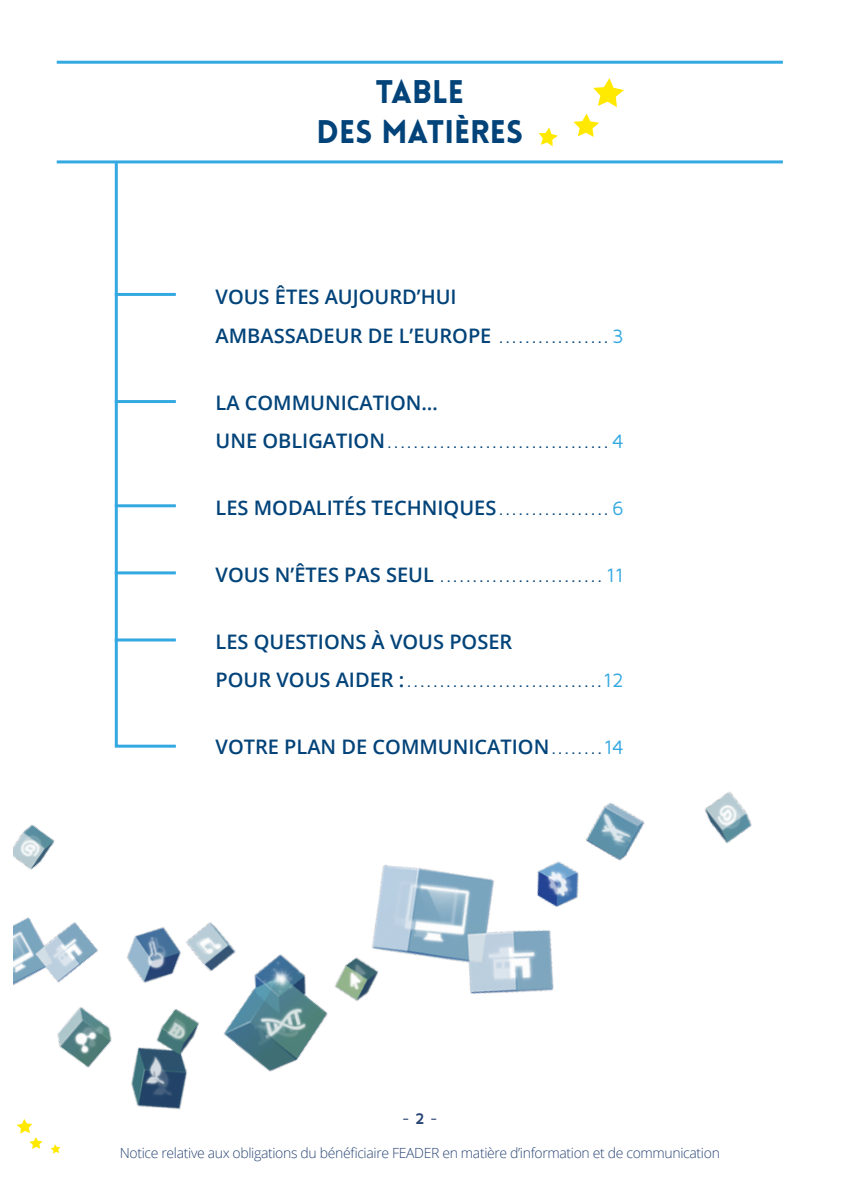
<style>
.page{position:relative;width:851px;height:1191px;background:#fff}
.page>*{position:absolute;margin:0;border:0;box-sizing:border-box;transform-origin:0 0}
.t1{font:900 32px/40px "Lovelo";color:#024379;text-align:center}
.t2{font:600 20px/38.4px "Open Sans";color:#024379}
.t3{font:20px "Maven Pro";color:#024379}
.t4{font:16px "Maven Pro";color:#2a4675}
.t5{font:300 14px "Open Sans";letter-spacing:-.025em;color:#2a4675}
.s1{font-family:"Maven Pro";font-weight:400}
.s2{font-family:"Maven Pro";font-weight:400;color:#34a9e1}
.s3{font-family:"Open Sans";font-weight:600}
.s4{color:#34a9e1}
.s5{font-weight:700}
</style>
<div class="page">
<img style="left:13px;top:824px;width:301px;height:330px">
<img style="left:704px;top:791px;width:48px;height:53px">
<img style="left:314px;top:864px;width:240px;height:171px">
<img style="left:473px;top:803px;width:172px;height:143px">
<hr style="left:57px;top:61px;width:725px;height:3px;background:#34a9e1">
<hr style="left:57px;top:160px;width:725px;height:3px;background:#34a9e1">
<svg style="left:593px;top:78px;width:31px;height:29px"></svg>
<svg style="left:538px;top:127px;width:19px;height:19px"></svg>
<svg style="left:573px;top:113px;width:26px;height:24px"></svg>
<svg style="left:113px;top:160px;width:66px;height:588px"></svg>
<hr style="left:115px;top:638px;width:61px;height:3px;background:#34a9e1">
<hr style="left:115px;top:571px;width:61px;height:3px;background:#34a9e1">
<hr style="left:115px;top:504px;width:61px;height:3px;background:#34a9e1">
<hr style="left:115px;top:400px;width:61px;height:3px;background:#34a9e1">
<hr style="left:115px;top:293px;width:61px;height:3px;background:#34a9e1">
<svg style="left:69px;top:1133px;width:245px;height:1px"></svg>
<h1 class="t1" style="left:316px;top:73px;width:208px">TABLE<br>DES MATIÈRES</h1>
<p class="t2" style="left:215px;top:277px;width:409px">VOUS ÊTES AUJOURD’HUI<br>AMBASSADEUR DE L’EUROPE <span class="s1">.................</span><span class="s2">3</span></p>
<p class="t2" style="left:215px;top:383px;width:224px">LA COMMUNICATION…</p>
<p class="t3" style="left:215px;top:429px;width:409px"><span class="s3">UNE OBLIGATION</span>..................................<span class="s4">4</span></p>
<p class="t2" style="left:215px;top:488px;width:409px">LES MODALITÉS TECHNIQUES<span class="s1">.................</span><span class="s2">6</span></p>
<p class="t3" style="left:215px;top:563px;width:409px"><span class="s3">VOUS N’ÊTES PAS SEUL</span> ......................... <span class="s4">11</span></p>
<p class="t2" style="left:215px;top:622px;width:298px">LES QUESTIONS À VOUS POSER</p>
<p class="t3" style="left:215px;top:668px;width:410px"><span class="s3">POUR VOUS AIDER :</span>..............................<span class="s4">12</span></p>
<p class="t2" style="left:215px;top:727px;width:410px">VOTRE PLAN DE COMMUNICATION<span class="s1">........</span><span class="s2">14</span></p>
<p class="t4" style="left:402px;top:1108px;width:37px">-<span class="s5">2</span>-</p>
<p class="t5" style="left:120px;top:1142px;width:601px">Notice relative aux obligations du bénéficiaire FEADER en matière d’information et de communication</p>
</div>
